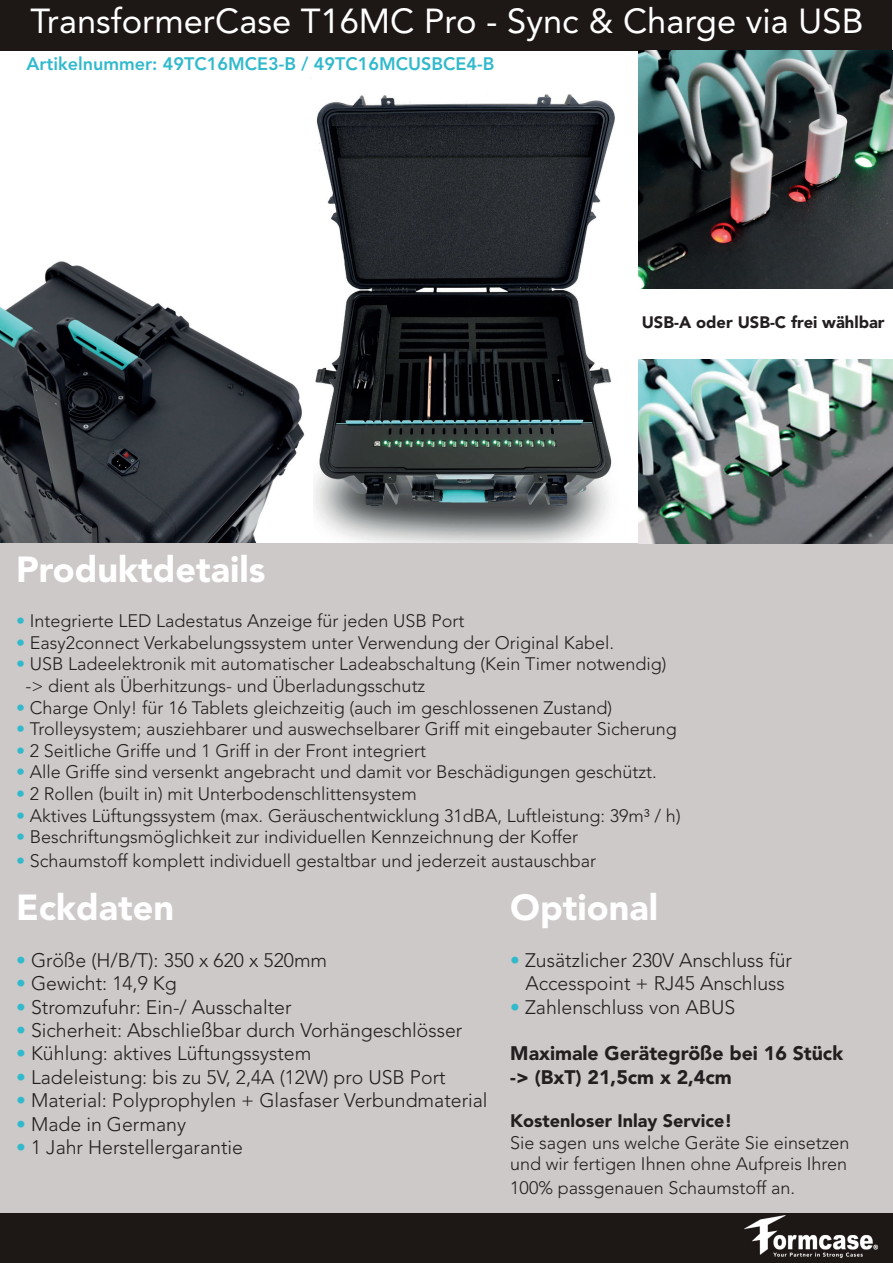
<style>
.page{position:relative;width:893px;height:1263px;background:#fff}
.page>*{position:absolute;margin:0;border:0;box-sizing:border-box;transform-origin:0 0}
.t1{font:900 36px "Avenir LT Std";color:#fff}
.t2{font:34.5px "Avenir LT Std";color:#fff}
.t3{font:300 19.5px/23.4px "Avenir LT Std";color:#231f20;text-align:center}
.t4{font:900 19.5px/23.4px "Avenir LT Std";color:#231f20}
.t5{font:300 18px/21.6px "Avenir LT Std";color:#231f20}
.t6{font:800 18px "Avenir LT Std";color:#31b9cc}
.t7{font:900 18px "Avenir LT Std";color:#231f20}
.t8{font:900 16.5px "Avenir LT Std";color:#231f20}
.s1{color:#31b9cc}
</style>
<div class="page">
<div style="left:1px;top:1px;width:891px;height:50px;background:#1d1715"></div>
<div style="left:0;top:1213px;width:893px;height:50px;background:#1d1715"></div>
<img style="left:744px;top:1215px;width:135px;height:43px">
<img style="left:311px;top:78px;width:365px;height:465px">
<img style="left:0;top:251px;width:312px;height:292px">
<div style="left:0;top:872px;width:893px;height:341px;background:#cdc9c8"></div>
<div style="left:0;top:543px;width:893px;height:329px;background:#cdc9c8"></div>
<img style="left:638px;top:51px;width:254px;height:237px">
<img style="left:638px;top:359px;width:254px;height:184px">
<h2 class="t2" style="left:30px;top:1px;width:835px">TransformerCase T16MC Pro - Sync &amp; Charge via USB</h2>
<p class="t6" style="left:27px;top:53px;width:469px">Artikelnummer: 49TC16MCE3-B / 49TC16MCUSBCE4-B</p>
<p class="t8" style="left:642px;top:312px;width:244px">USB-A oder USB-C frei wählbar</p>
<h1 class="t1" style="left:16px;top:548px;width:251px">Produktdetails</h1>
<p class="t5" style="left:16px;top:610px;width:450px"><span class="s1">•</span> Integrierte LED Ladestatus Anzeige für jeden USB Port</p>
<p class="t5" style="left:16px;top:632px;width:599px"><span class="s1">•</span> Easy2connect Verkabelungssystem unter Verwendung der Original Kabel.</p>
<p class="t5" style="left:26px;top:653px;width:642px;text-indent:-9px"><span class="s1">•</span> USB Ladeelektronik mit automatischer Ladeabschaltung (Kein Timer notwendig) -&gt; dient als Überhitzungs- und Überladungsschutz</p>
<p class="t5" style="left:16px;top:697px;width:597px"><span class="s1">•</span> Charge Only! für 16 Tablets gleichzeitig (auch im geschlossenen Zustand)</p>
<p class="t5" style="left:16px;top:718px;width:662px"><span class="s1">•</span> Trolleysystem; ausziehbarer und auswechselbarer Griff mit eingebauter Sicherung</p>
<p class="t5" style="left:16px;top:740px;width:411px"><span class="s1">•</span> 2 Seitliche Griffe und 1 Griff in der Front integriert</p>
<p class="t5" style="left:16px;top:761px;width:642px"><span class="s1">•</span> Alle Griffe sind versenkt angebracht und damit vor Beschädigungen geschützt.</p>
<p class="t5" style="left:16px;top:783px;width:402px"><span class="s1">•</span> 2 Rollen (built in) mit Unterbodenschlittensystem</p>
<p class="t5" style="left:16px;top:805px;width:666px"><span class="s1">•</span> Aktives Lüftungssystem (max. Geräuschentwicklung 31dBA, Luftleistung: 39m³ / h)</p>
<p class="t5" style="left:16px;top:826px;width:563px"><span class="s1">•</span> Beschriftungsmöglichkeit zur individuellen Kennzeichnung der Koffer</p>
<p class="t5" style="left:16px;top:850px;width:581px"><span class="s1">•</span> Schaumstoff komplett individuell gestaltbar und jederzeit austauschbar</p>
<h1 class="t1" style="left:16px;top:885px;width:160px">Eckdaten</h1>
<p class="t3" style="left:16px;top:948px;width:312px"><span class="s1">•</span> Größe (H/B/T): 350 x 620 x 520mm</p>
<p class="t3" style="left:16px;top:972px;width:162px"><span class="s1">•</span> Gewicht: 14,9 Kg</p>
<p class="t3" style="left:16px;top:995px;width:277px"><span class="s1">•</span> Stromzufuhr: Ein-/ Ausschalter</p>
<p class="t3" style="left:16px;top:1018px;width:448px"><span class="s1">•</span> Sicherheit: Abschließbar durch Vorhängeschlösser</p>
<p class="t3" style="left:16px;top:1042px;width:297px"><span class="s1">•</span> Kühlung: aktives Lüftungssystem</p>
<p class="t3" style="left:16px;top:1065px;width:431px"><span class="s1">•</span> Ladeleistung: bis zu 5V, 2,4A (12W) pro USB Port</p>
<p class="t3" style="left:16px;top:1089px;width:473px"><span class="s1">•</span> Material: Polyprophylen + Glasfaser Verbundmaterial</p>
<p class="t3" style="left:16px;top:1112px;width:171px"><span class="s1">•</span> Made in Germany</p>
<p class="t3" style="left:16px;top:1135px;width:228px"><span class="s1">•</span> 1 Jahr Herstellergarantie</p>
<h1 class="t1" style="left:510px;top:885px;width:149px">Optional</h1>
<p class="t3" style="left:510px;top:948px;width:283px"><span class="s1">•</span> Zusätzlicher 230V Anschluss für<br>Accesspoint + RJ45 Anschluss</p>
<p class="t3" style="left:510px;top:995px;width:227px"><span class="s1">•</span> Zahlenschluss von ABUS</p>
<p class="t4" style="left:510px;top:1042px;width:334px">Maximale Gerätegröße bei 16 Stück -&gt; (BxT) 21,5cm x 2,4cm</p>
<p class="t7" style="left:510px;top:1110px;width:224px">Kostenloser Inlay Service!</p>
<p class="t5" style="left:510px;top:1131px;width:341px">Sie sagen uns welche Geräte Sie einsetzen und wir fertigen Ihnen ohne Aufpreis Ihren</p>
<p class="t5" style="left:510px;top:1176px;width:286px">100% passgenauen Schaumstoff an.</p>
</div>
